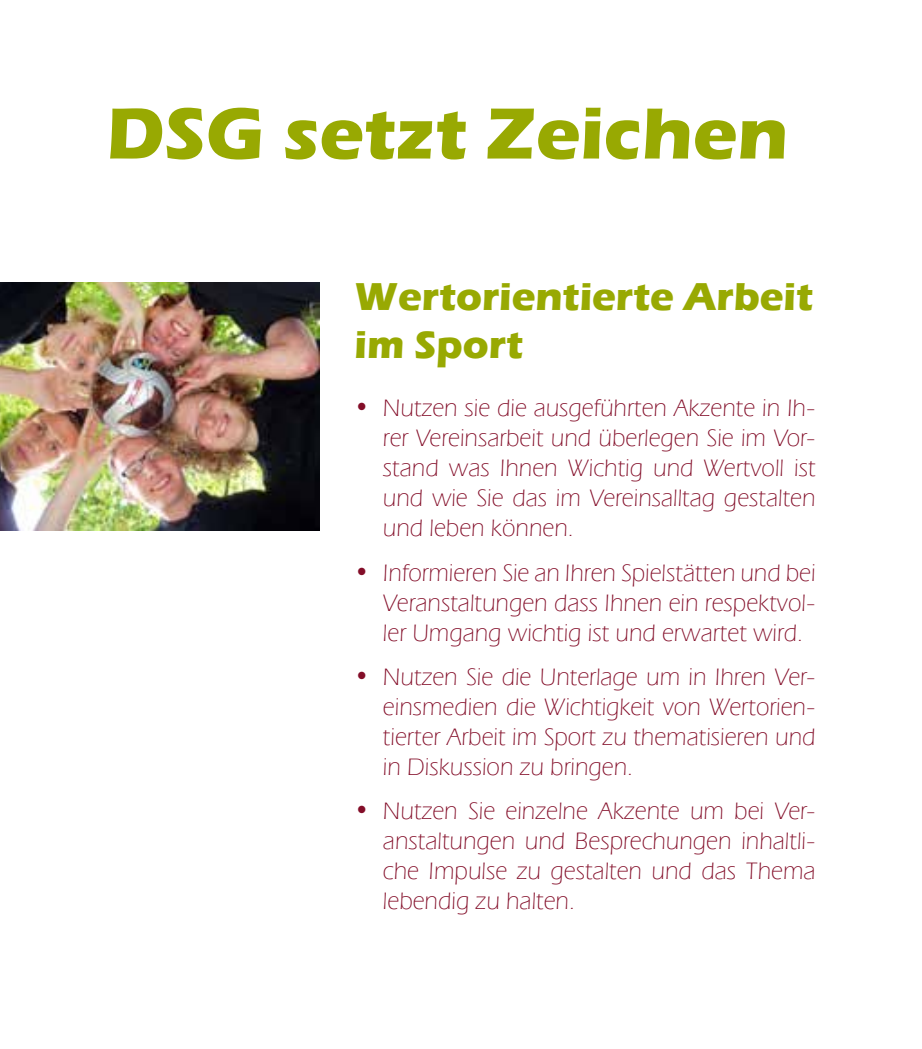
<style>
.page{position:relative;width:922px;height:1049px;background:#fff}
.page>*{position:absolute;margin:0;border:0;box-sizing:border-box;transform-origin:0 0}
.t1{font:700 75px "Eras ITC";color:#98a902}
.t2{font:700 40px/48px "Eras ITC";color:#98a902}
.t3{font:300 25px/30px "Eras IT Cby BT";color:#830d28;text-align:justify}
</style>
<div class="page">
<img style="left:0;top:282px;width:319px;height:248px">
<h1 class="t1" style="left:106px;top:90px;width:683px">DSG setzt Zeichen</h1>
<h2 class="t2" style="left:354px;top:273px;width:460px">Wertorientierte Arbeit im Sport</h2>
<p class="t3" style="left:383px;top:393px;width:434px;text-indent:-28px">• Nutzen sie die ausgeführten Akzente in Ih&shy;rer Vereinsarbeit und überlegen Sie im Vor&shy;stand was Ihnen Wichtig und Wertvoll ist und wie Sie das im Vereinsalltag gestalten und leben können.</p>
<p class="t3" style="left:383px;top:557px;width:434px;text-indent:-28px">• Informieren Sie an Ihren Spielstätten und bei Veranstaltungen dass Ihnen ein respektvol&shy;ler Umgang wichtig ist und erwartet wird.</p>
<p class="t3" style="left:383px;top:661px;width:434px;text-indent:-28px">• Nutzen Sie die Unterlage um in Ihren Ver&shy;einsmedien die Wichtigkeit von Wertorien&shy;tierter Arbeit im Sport zu thematisieren und in Diskussion zu bringen.</p>
<p class="t3" style="left:383px;top:795px;width:434px;text-indent:-28px">• Nutzen Sie einzelne Akzente um bei Ver&shy;anstaltungen und Besprechungen inhaltli&shy;che Impulse zu gestalten und das Thema lebendig zu halten.</p>
</div>
